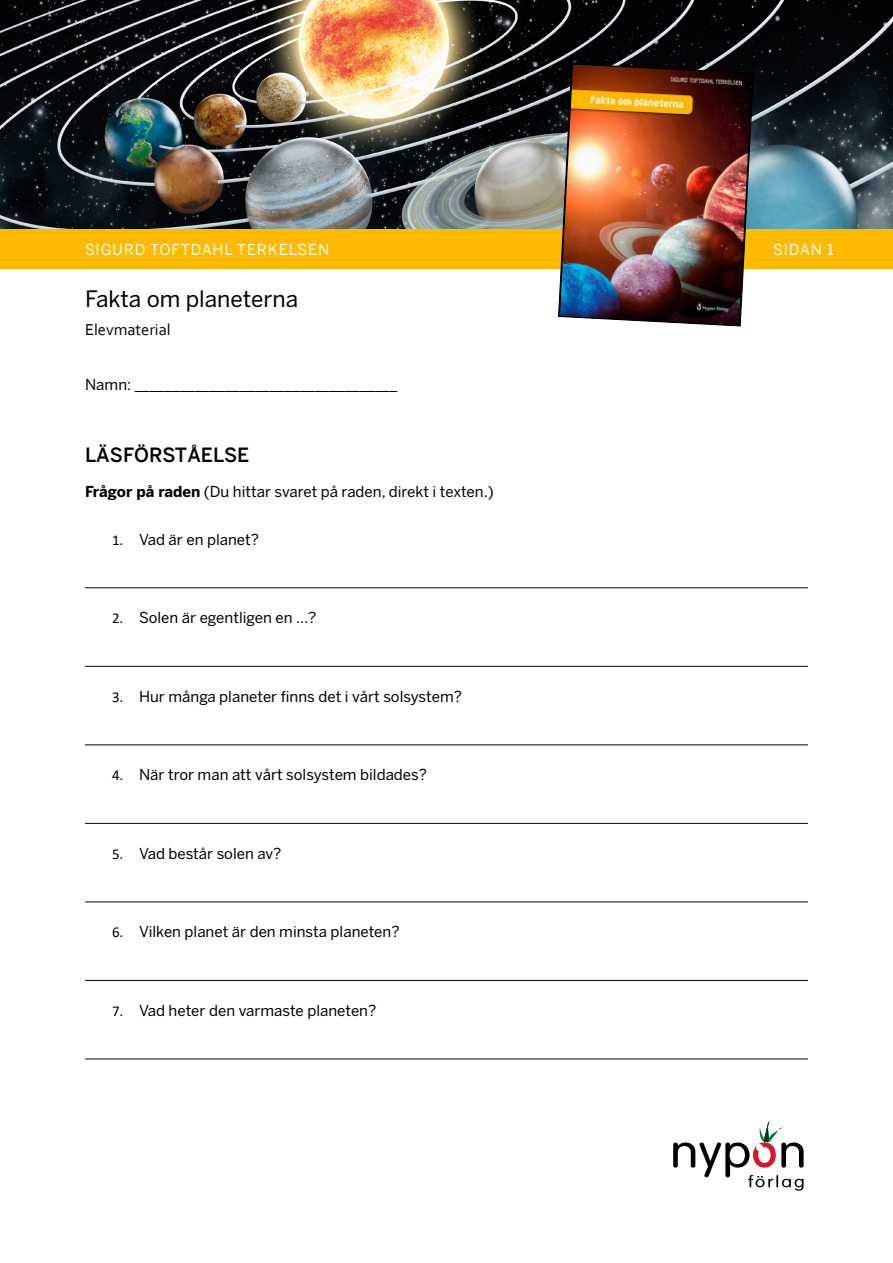
<style>
.page{position:relative;width:893px;height:1263px;background:#fff}
.page>*{position:absolute;margin:0;border:0;box-sizing:border-box;transform-origin:0 0}
.t1{font:22.5px "Benton Sans";color:#000}
.t2{font:500 19.5px "Benton Sans";color:#000}
.t3{font:16.5px "Corbel";color:#000}
.t4{font:15px "Benton Sans";color:#000}
.t5{font:15px "Benton Sans";letter-spacing:.05em;color:#fff}
.s1{font-weight:700}
.s2{font-family:"Calibri"}
</style>
<div class="page">
<div style="left:0;top:229px;width:893px;height:40px;background:#ffba00"></div>
<svg style="left:673px;top:1121px;width:131px;height:70px"></svg>
<img style="left:0;top:0;width:893px;height:228px">
<img style="left:557px;top:63px;width:197px;height:264px">
<hr style="left:85px;top:587px;width:723px;height:1px;background:#000">
<hr style="left:85px;top:666px;width:723px;height:1px;background:#000">
<hr style="left:85px;top:744px;width:723px;height:1px;background:#000">
<hr style="left:85px;top:823px;width:723px;height:1px;background:#000">
<hr style="left:85px;top:901px;width:723px;height:1px;background:#000">
<hr style="left:85px;top:980px;width:723px;height:1px;background:#000">
<hr style="left:85px;top:1058px;width:723px;height:1px;background:#000">
<p class="t5" style="left:85px;top:241px;width:246px">SIGURD TOFTDAHL TERKELSEN</p>
<p class="t5" style="left:773px;top:241px;width:62px">SIDAN 1</p>
<h1 class="t1" style="left:85px;top:286px;width:215px">Fakta om planeterna</h1>
<p class="t3" style="left:85px;top:320px;width:87px">Elevmaterial</p>
<p class="t4" style="left:85px;top:376px;width:314px">Namn: ___________________________________</p>
<h2 class="t2" style="left:85px;top:443px;width:166px">LÄSFÖRSTÅELSE</h2>
<p class="t4" style="left:85px;top:483px;width:410px"><span class="s1">Frågor på raden</span> (Du hittar svaret på raden, direkt i texten.)</p>
<p class="t4" style="left:112px;top:530px;width:149px"><span class="s2">1.</span> Vad är en planet?</p>
<p class="t4" style="left:112px;top:609px;width:206px"><span class="s2">2.</span> Solen är egentligen en …?</p>
<p class="t4" style="left:112px;top:687px;width:351px"><span class="s2">3.</span> Hur många planeter finns det i vårt solsystem?</p>
<p class="t4" style="left:112px;top:766px;width:316px"><span class="s2">4.</span> När tror man att vårt solsystem bildades?</p>
<p class="t4" style="left:112px;top:845px;width:171px"><span class="s2">5.</span> Vad består solen av?</p>
<p class="t4" style="left:112px;top:923px;width:289px"><span class="s2">6.</span> Vilken planet är den minsta planeten?</p>
<p class="t4" style="left:112px;top:1002px;width:266px"><span class="s2">7.</span> Vad heter den varmaste planeten?</p>
</div>
